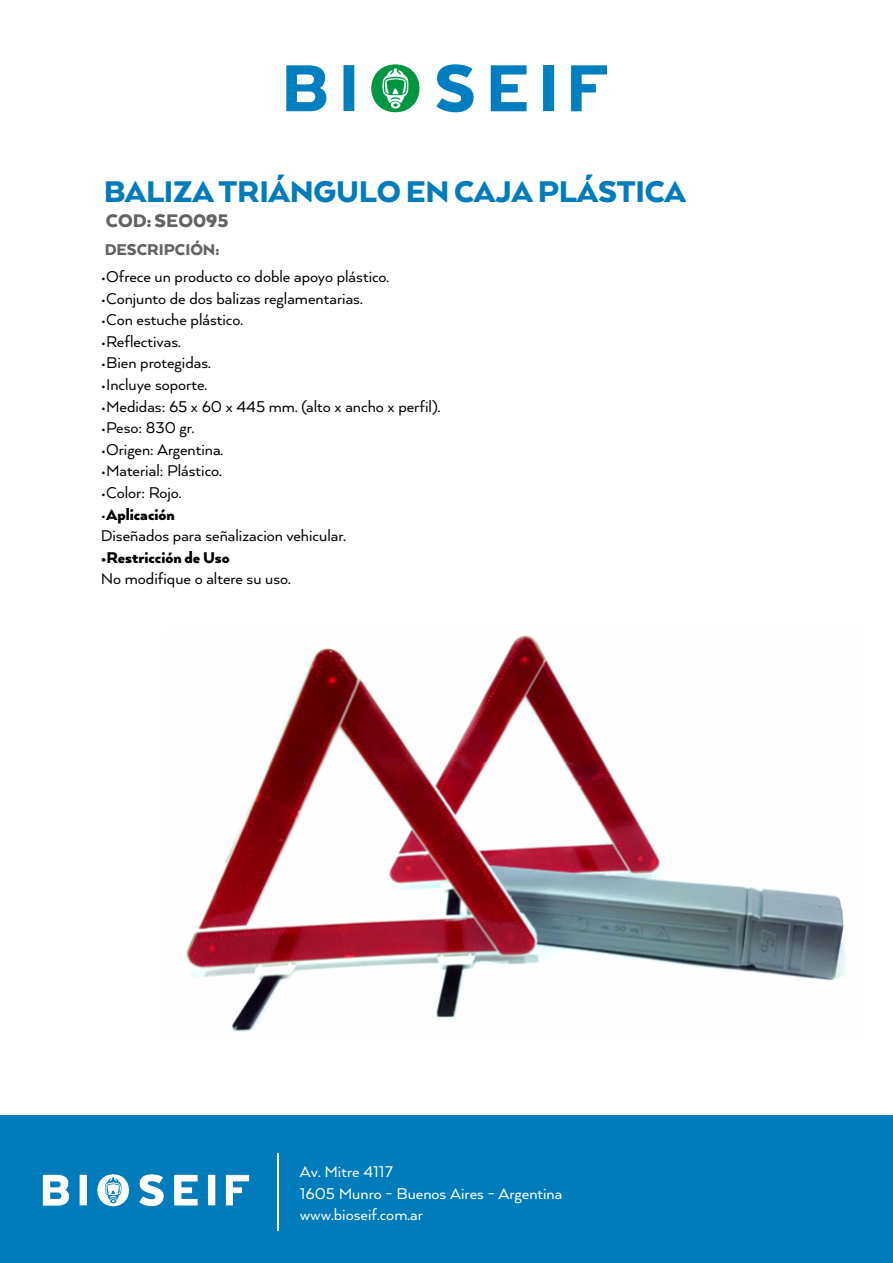
<style>
.page{position:relative;width:893px;height:1263px;background:#fff}
.page>*{position:absolute;margin:0;border:0;box-sizing:border-box;transform-origin:0 0}
.t1{font:900 34.5px "Arquitecta";letter-spacing:-.01em;color:#007bbc}
.t2{font:900 21px "Arquitecta";color:#636363}
.t3{font:18px/21.6px "Arquitecta";color:#000}
.t4{font:18px/21.6px "Arquitecta";color:#fff}
.t5{font:900 18px "Arquitecta";color:#000}
.t6{font:900 18px "Arquitecta";color:#636363}
.s1{font-weight:900}
</style>
<div class="page">
<img style="left:186px;top:635px;width:660px;height:397px">
<div style="left:0;top:1115px;width:893px;height:148px;background:#007bbc"></div>
<img style="left:42px;top:1174px;width:208px;height:33px">
<hr style="left:277px;top:1154px;width:2px;height:77px;background:#fff">
<img style="left:286px;top:64px;width:321px;height:49px">
<h1 class="t1" style="left:103px;top:170px;width:584px">BALIZA TRIÁNGULO EN CAJA PLÁSTICA</h1>
<p class="t2" style="left:106px;top:207px;width:124px">COD: SEO095</p>
<p class="t6" style="left:104px;top:238px;width:116px">DESCRIPCIÓN:</p>
<p class="t3" style="left:101px;top:265px;width:290px">•Ofrece un producto co doble apoyo plástico.</p>
<p class="t3" style="left:101px;top:287px;width:263px">•Conjunto de dos balizas reglamentarias.</p>
<p class="t3" style="left:101px;top:308px;width:144px">•Con estuche plástico.</p>
<p class="t3" style="left:101px;top:330px;width:81px">•Reflectivas.</p>
<p class="t3" style="left:101px;top:351px;width:111px">•Bien protegidas.</p>
<p class="t3" style="left:101px;top:373px;width:108px">•Incluye soporte.</p>
<p class="t3" style="left:101px;top:395px;width:341px">•Medidas: 65 x 60 x 445 mm. (alto x ancho x perfil).</p>
<p class="t3" style="left:101px;top:416px;width:95px">•Peso: 830 gr.</p>
<p class="t3" style="left:101px;top:438px;width:124px">•Origen: Argentina.</p>
<p class="t3" style="left:101px;top:459px;width:123px">•Material: Plástico.</p>
<p class="t3" style="left:101px;top:481px;width:82px">•Color: Rojo.</p>
<p class="t3" style="left:101px;top:503px;width:247px">•<span class="s1">Aplicación<br></span>Diseñados para señalizacion vehicular.</p>
<p class="t5" style="left:101px;top:546px;width:130px">•Restricción de Uso</p>
<p class="t3" style="left:101px;top:567px;width:191px">No modifique o altere su uso.</p>
<p class="t4" style="left:300px;top:1160px;width:264px">Av. Mitre 4117<br>1605 Munro - Buenos Aires - Argentina www.bioseif.com.ar</p>
</div>
